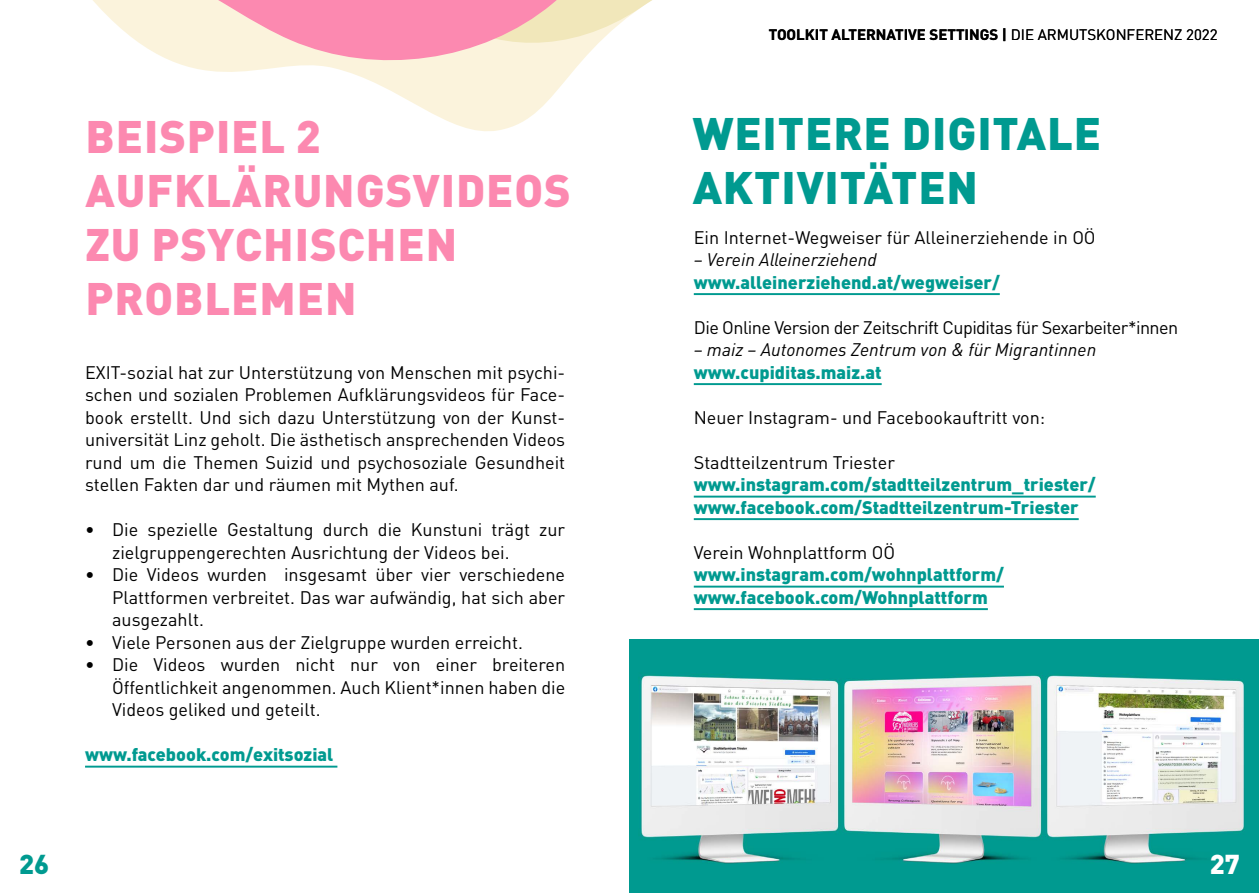
<style>
.page{position:relative;width:1259px;height:893px;background:#fff}
.page>*{position:absolute;margin:0;border:0;box-sizing:border-box;transform-origin:0 0}
.t1{font:900 45px/54px "DIN Pro";letter-spacing:.02em;color:#fc89b0}
.t2{font:900 45px/54px "DIN Pro";letter-spacing:.02em;color:#009a90}
.t3{font:900 27px "DIN Pro";color:#009a90}
.t4{font:900 27px "DIN Pro";color:#fff}
.t5{font:18px/22.5px "DIN Pro";color:#000;text-align:justify}
.t6{font:900 18px/22.5px "DIN Pro";color:#009a90}
.t7{font:italic 18px "DIN Pro";color:#000}
.t8{font:18px "DIN Pro";letter-spacing:-.03em;color:#000}
.t9{font:700 15px "DIN Pro";color:#000}
.s1{font-weight:400}
</style>
<div class="page">
<hr style="left:694px;top:293px;width:305px;height:2px;background:#009a90">
<hr style="left:694px;top:383px;width:187px;height:2px;background:#009a90">
<hr style="left:694px;top:496px;width:401px;height:2px;background:#009a90">
<hr style="left:694px;top:518px;width:384px;height:2px;background:#009a90">
<hr style="left:694px;top:586px;width:310px;height:2px;background:#009a90">
<hr style="left:694px;top:608px;width:294px;height:2px;background:#009a90">
<hr style="left:85px;top:766px;width:252px;height:2px;background:#009a90">
<svg style="left:415px;top:104px;width:130px;height:27px;fill:#fbf3dc"></svg>
<svg style="left:362px;top:77px;width:206px;height:27px;fill:#fbf3dc"></svg>
<svg style="left:93px;top:0;width:559px;height:77px"></svg>
<img style="left:629px;top:640px;width:630px;height:253px">
<h2 class="t3" style="left:19px;top:841px;width:32px">26</h2>
<h1 class="t1" style="left:85px;top:104px;width:487px">BEISPIEL 2<br>AUFKLÄRUNGSVIDEOS<br>ZU PSYCHISCHEN<br>PROBLEMEN</h1>
<p class="t5" style="left:85px;top:359px;width:482px">EXIT-sozial hat zur Unterstützung von Menschen mit psychi&shy;schen und sozialen Problemen Aufklärungsvideos für Face&shy;book erstellt. Und sich dazu Unterstützung von der Kunst&shy;universität Linz geholt. Die ästhetisch ansprechenden Videos rund um die Themen Suizid und psychosoziale Gesundheit stellen Fakten dar und räumen mit Mythen auf.</p>
<p class="t5" style="left:112px;top:517px;width:455px;text-indent:-27px">• Die spezielle Gestaltung durch die Kunstuni trägt zur zielgruppengerechten Ausrichtung der Videos bei.</p>
<p class="t5" style="left:112px;top:562px;width:454px;text-indent:-27px">• Die Videos wurden insgesamt über vier verschiedene Plattformen verbreitet. Das war aufwändig, hat sich aber ausgezahlt.</p>
<p class="t5" style="left:85px;top:629px;width:439px">• Viele Personen aus der Zielgruppe wurden erreicht.</p>
<p class="t5" style="left:112px;top:652px;width:455px;text-indent:-27px">• Die Videos wurden nicht nur von einer breiteren Öffentlichkeit angenommen. Auch Klient*innen haben die Videos geliked und geteilt.</p>
<p class="t6" style="left:85px;top:741px;width:250px">www.facebook.com/exitsozial</p>
<p class="t9" style="left:769px;top:22px;width:450px">TOOLKIT ALTERNATIVE SETTINGS | <span class="s1">DIE ARMUTSKONFERENZ 2022</span></p>
<h1 class="t2" style="left:692px;top:101px;width:410px">WEITERE DIGITALE<br>AKTIVITÄTEN</h1>
<p class="t5" style="left:694px;top:224px;width:403px">Ein Internet-Wegweiser für Alleinerziehende in OÖ</p>
<p class="t7" style="left:694px;top:246px;width:185px">– Verein Alleinerziehend</p>
<p class="t6" style="left:694px;top:269px;width:307px">www.alleinerziehend.at/wegweiser/</p>
<p class="t8" style="left:694px;top:313px;width:486px">Die Online Version der Zeitschrift Cupiditas für Sexarbeiter*innen</p>
<p class="t7" style="left:694px;top:336px;width:404px">– maiz – Autonomes Zentrum von &amp; für Migrantinnen</p>
<p class="t6" style="left:694px;top:359px;width:189px">www.cupiditas.maiz.at</p>
<p class="t5" style="left:694px;top:404px;width:353px">Neuer Instagram- und Facebookauftritt von:</p>
<p class="t5" style="left:694px;top:449px;width:203px">Stadtteilzentrum Triester</p>
<p class="t6" style="left:694px;top:471px;width:403px">www.instagram.com/stadtteilzentrum_triester/ www.facebook.com/Stadtteilzentrum-Triester</p>
<p class="t5" style="left:694px;top:539px;width:203px">Verein Wohnplattform OÖ</p>
<p class="t6" style="left:694px;top:561px;width:312px">www.instagram.com/wohnplattform/ www.facebook.com/Wohnplattform</p>
<h2 class="t4" style="left:1209px;top:841px;width:32px">27</h2>
</div>
